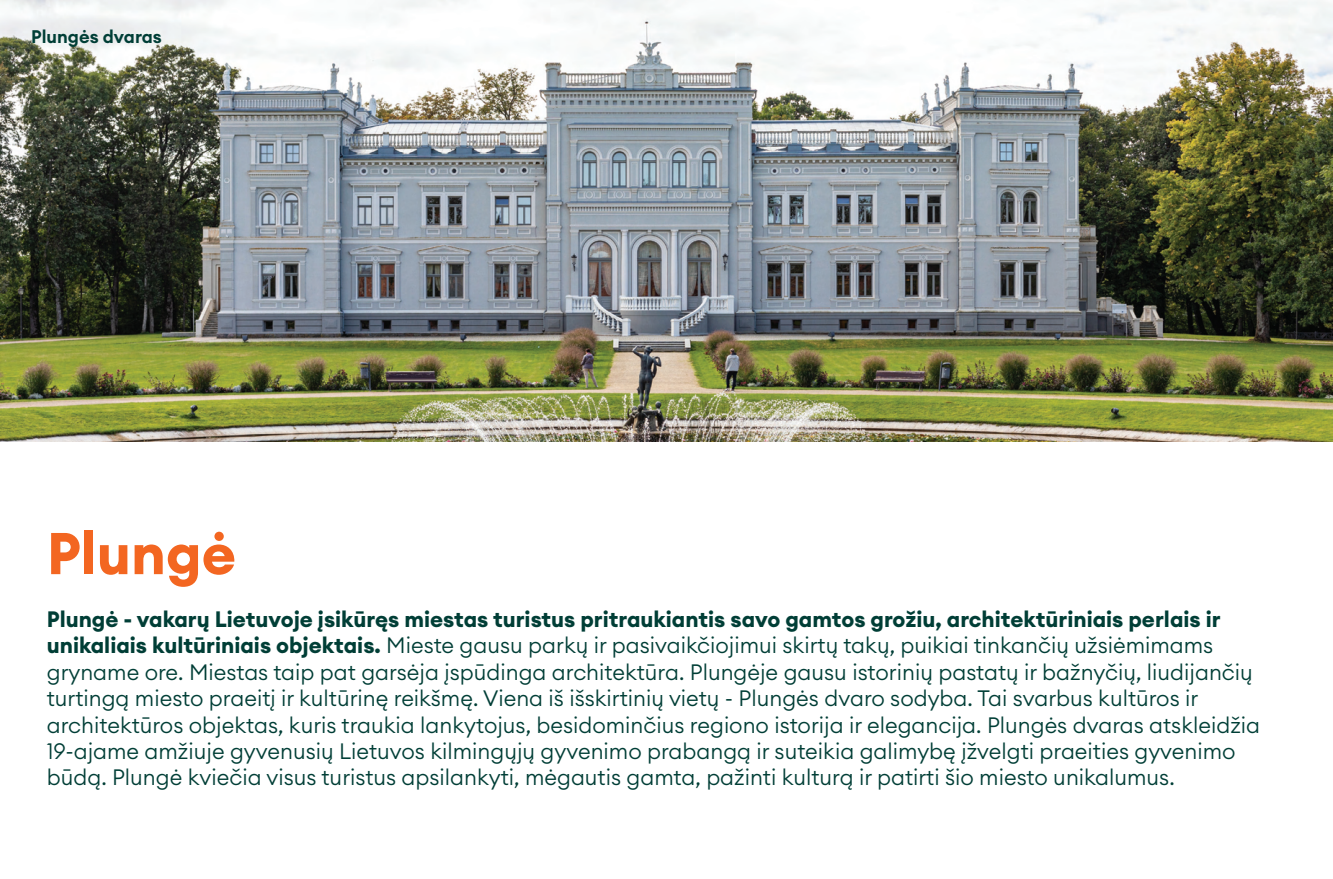
<style>
.page{position:relative;width:1333px;height:879px;background:#fff}
.page>*{position:absolute;margin:0;border:0;box-sizing:border-box;transform-origin:0 0}
.t1{font:700 58px "Euclid Circular A";color:#f36621}
.t2{font:300 22px/26.4px "Euclid Circular A";color:#003e36}
.t3{font:600 18px "Euclid Circular A";color:#003e36}
.s1{font-weight:700}
</style>
<div class="page">
<img style="left:0;top:0;width:1332px;height:442px">
<p class="t3" style="left:31px;top:25px;width:132px">Plungės dvaras</p>
<p class="t1" style="left:47px;top:516px;width:191px">Plungė</p>
<p class="t2" style="left:47px;top:605px;width:1214px"><span class="s1">Plungė - vakarų Lietuvoje įsikūręs miestas turistus pritraukiantis savo gamtos grožiu, architektūriniais perlais ir unikaliais kultūriniais objektais.</span> Mieste gausu parkų ir pasivaikčiojimui skirtų takų, puikiai tinkančių užsiėmimams gryname ore. Miestas taip pat garsėja įspūdinga architektūra. Plungėje gausu istorinių pastatų ir bažnyčių, liudijančių turtingą miesto praeitį ir kultūrinę reikšmę. Viena iš išskirtinių vietų - Plungės dvaro sodyba. Tai svarbus kultūros ir architektūros objektas, kuris traukia lankytojus, besidominčius regiono istorija ir elegancija. Plungės dvaras atskleidžia 19-ajame amžiuje gyvenusių Lietuvos kilmingųjų gyvenimo prabangą ir suteikia galimybę įžvelgti praeities gyvenimo būdą. Plungė kviečia visus turistus apsilankyti, mėgautis gamta, pažinti kulturą ir patirti šio miesto unikalumus.</p>
</div>
